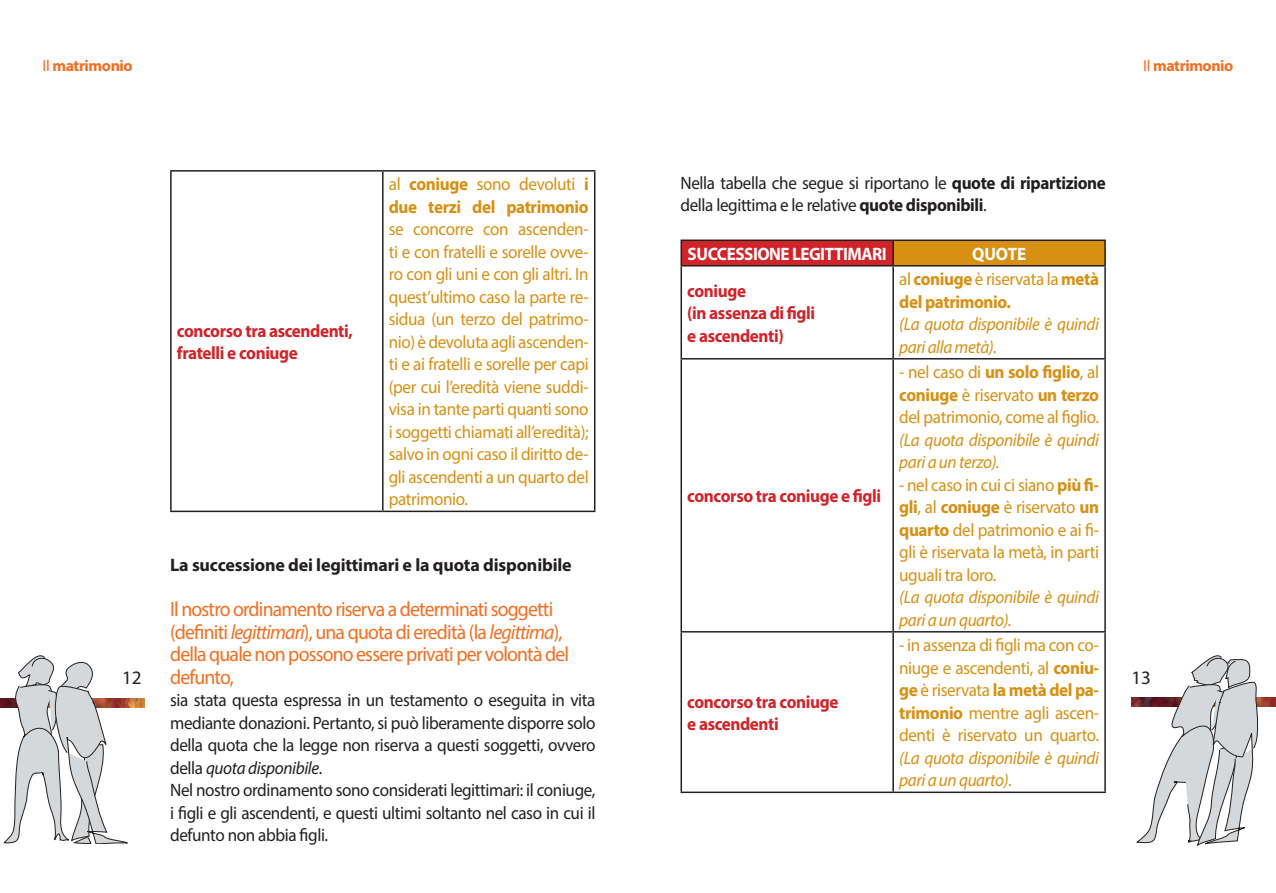
<style>
.page{position:relative;width:1276px;height:893px;background:#fff}
.page>*{position:absolute;margin:0;border:0;box-sizing:border-box;transform-origin:0 0}
.txt{font:20.7px/22.5px "Myriad Pro";letter-spacing:-.04em;color:#f36e21;scale:.95 1}
.t1{font:19.05px "Myriad Pro";color:#231f20}
.txt-2{font:18px/22.5px "Myriad Pro";letter-spacing:-.02em;color:#d89013;text-align:justify;scale:.95 1}
.txt-3{font:18px/22.5px "Myriad Pro";letter-spacing:-.02em;color:#231f20;text-align:justify;scale:.95 1}
.txt-4{font:700 18px "Myriad Pro";letter-spacing:-.02em;color:#d1232a;scale:.95 1}
.txt-5{font:italic 18px/22.5px "Myriad Pro";letter-spacing:-.02em;color:#d89013;scale:.95 1}
.titolo_paragrafetto{font:700 18px "Myriad Pro";letter-spacing:-.01em;color:#231f20}
.txt-6{font:700 18px/22.5px "Myriad Pro";letter-spacing:-.02em;color:#d89013;scale:.95 1}
.txt-7{font:700 18px "Myriad Pro";letter-spacing:-.025em;color:#fff;scale:.95 1}
.t2{font:700 15.9px "Myriad Pro";letter-spacing:-.025em;color:#f36e21}
.s1{font-weight:400}
.s2{font-weight:700}
.s3{font-style:italic}
</style>
<div class="page">
<img style="left:1131px;top:698px;width:145px;height:9px">
<svg style="left:1137px;top:656px;width:122px;height:189px"></svg>
<img style="left:0;top:699px;width:145px;height:9px">
<svg style="left:4px;top:656px;width:124px;height:188px"></svg>
<div style="left:681px;top:240px;width:212px;height:26px;background:#d1232a"></div>
<div style="left:893px;top:240px;width:212px;height:26px;background:#d89013"></div>
<hr style="left:680px;top:240px;width:213px;height:1px;background:#231f20">
<hr style="left:680px;top:241px;width:2px;height:24px;background:#231f20">
<hr style="left:893px;top:240px;width:213px;height:1px;background:#231f20">
<hr style="left:892px;top:241px;width:2px;height:24px;background:#231f20">
<hr style="left:1104px;top:241px;width:2px;height:24px;background:#231f20">
<hr style="left:680px;top:265px;width:213px;height:2px;background:#231f20">
<hr style="left:680px;top:267px;width:2px;height:91px;background:#231f20">
<hr style="left:893px;top:265px;width:213px;height:2px;background:#231f20">
<hr style="left:892px;top:267px;width:2px;height:91px;background:#231f20">
<hr style="left:1104px;top:267px;width:2px;height:91px;background:#231f20">
<hr style="left:680px;top:358px;width:213px;height:2px;background:#231f20">
<hr style="left:680px;top:360px;width:2px;height:271px;background:#231f20">
<hr style="left:893px;top:358px;width:213px;height:2px;background:#231f20">
<hr style="left:892px;top:360px;width:2px;height:271px;background:#231f20">
<hr style="left:1104px;top:360px;width:2px;height:271px;background:#231f20">
<hr style="left:680px;top:631px;width:213px;height:2px;background:#231f20">
<hr style="left:680px;top:633px;width:2px;height:159px;background:#231f20">
<hr style="left:893px;top:631px;width:213px;height:2px;background:#231f20">
<hr style="left:892px;top:633px;width:2px;height:159px;background:#231f20">
<hr style="left:1104px;top:633px;width:2px;height:159px;background:#231f20">
<hr style="left:680px;top:792px;width:213px;height:1px;background:#231f20">
<hr style="left:893px;top:792px;width:213px;height:1px;background:#231f20">
<hr style="left:170px;top:170px;width:213px;height:2px;background:#231f20">
<hr style="left:170px;top:172px;width:2px;height:339px;background:#231f20">
<hr style="left:383px;top:170px;width:212px;height:2px;background:#231f20">
<hr style="left:382px;top:172px;width:1px;height:339px;background:#231f20">
<hr style="left:594px;top:172px;width:1px;height:339px;background:#231f20">
<hr style="left:170px;top:511px;width:213px;height:1px;background:#231f20">
<hr style="left:383px;top:511px;width:212px;height:1px;background:#231f20">
<p class="t2" style="left:43px;top:56px;width:92px"><span class="s1">Il</span> matrimonio</p>
<p class="t2" style="left:1143px;top:56px;width:92px"><span class="s1">Il</span> matrimonio</p>
<p class="txt-3" style="left:680px;top:171px;width:449px">Nella tabella che segue si riportano le <span class="s2">quote di ripartizione </span>della legittima e le relative <span class="s2">quote disponibili</span>.</p>
<p class="txt-7" style="left:687px;top:242px;width:211px">SUCCESSIONE LEGITTIMARI</p>
<p class="txt-7" style="left:972px;top:242px;width:58px">QUOTE</p>
<p class="txt-4" style="left:687px;top:279px;width:63px">coniuge</p>
<p class="txt-4" style="left:687px;top:301px;width:136px">(in assenza di figli</p>
<p class="txt-4" style="left:687px;top:324px;width:103px">e ascendenti)</p>
<p class="txt-2" style="left:389px;top:173px;width:212px">al <span class="s2">coniuge</span> sono devoluti <span class="s2">i due terzi del patrimonio </span>se concorre con ascenden&shy;ti e con fratelli e sorelle ovve&shy;ro con gli uni e con gli altri. In quest’ultimo caso la parte re&shy;sidua (un terzo del patrimo&shy;nio) è devoluta agli ascenden&shy;ti e ai fratelli e sorelle per capi (per cui l’eredità viene suddi&shy;visa in tante parti quanti sono i soggetti chiamati all’eredità); salvo in ogni caso il diritto de&shy;gli ascendenti a un quarto del patrimonio.</p>
<p class="txt-6" style="left:899px;top:267px;width:212px"><span class="s1">al</span> coniuge <span class="s1">è riservata la</span> metà del patrimonio.</p>
<p class="txt-5" style="left:899px;top:313px;width:212px">(La quota disponibile è quindi pari alla metà).</p>
<p class="txt-4" style="left:177px;top:319px;width:187px">concorso tra ascendenti,</p>
<p class="txt-4" style="left:177px;top:341px;width:129px">fratelli e coniuge</p>
<p class="txt-2" style="left:899px;top:361px;width:212px">- nel caso di <span class="s2">un solo figlio</span>, al <span class="s2">coniuge</span> è riservato <span class="s2">un terzo </span>del patrimonio, come al figlio.</p>
<p class="txt-5" style="left:899px;top:428px;width:212px">(La quota disponibile è quindi pari a un terzo).</p>
<p class="txt-2" style="left:899px;top:473px;width:212px">- nel caso in cui ci siano <span class="s2">più fi&shy;gli</span>, al <span class="s2">coniuge</span> è riservato <span class="s2">un quarto</span> del patrimonio e ai fi&shy;gli è riservata la metà, in parti uguali tra loro.</p>
<p class="txt-5" style="left:899px;top:586px;width:212px">(La quota disponibile è quindi pari a un quarto).</p>
<p class="txt-4" style="left:687px;top:484px;width:206px">concorso tra coniuge e figli</p>
<p class="titolo_paragrafetto" style="left:170px;top:553px;width:403px">La successione dei legittimari e la quota disponibile</p>
<p class="txt" style="left:170px;top:597px;width:421px">Il nostro ordinamento riserva a determinati soggetti (definiti <span class="s3">legittimari</span>), una quota di eredità (la <span class="s3">legittima</span>), della quale non possono essere privati per volontà del defunto,</p>
<p class="txt-3" style="left:170px;top:688px;width:449px">sia stata questa espressa in un testamento o eseguita in vita mediante donazioni. Pertanto, si può liberamente disporre solo della quota che la legge non riserva a questi soggetti, ovvero della <span class="s3">quota disponibile</span>.</p>
<p class="txt-3" style="left:170px;top:778px;width:449px">Nel nostro ordinamento sono considerati legittimari: il coniuge, i figli e gli ascendenti, e questi ultimi soltanto nel caso in cui il defunto non abbia figli.</p>
<p class="txt-2" style="left:899px;top:634px;width:212px">- in assenza di figli ma con co&shy;niuge e ascendenti, al <span class="s2">coniu&shy;ge</span> è riservata <span class="s2">la metà del pa&shy;trimonio</span> mentre agli ascen&shy;denti è riservato un quarto. <span class="s3">(La quota disponibile è quindi pari a un quarto)</span>.</p>
<p class="t1" style="left:122px;top:666px;width:21px">12</p>
<p class="t1" style="left:1131px;top:666px;width:21px">13</p>
<p class="txt-4" style="left:687px;top:690px;width:161px">concorso tra coniuge</p>
<p class="txt-4" style="left:687px;top:712px;width:98px">e ascendenti</p>
</div>
